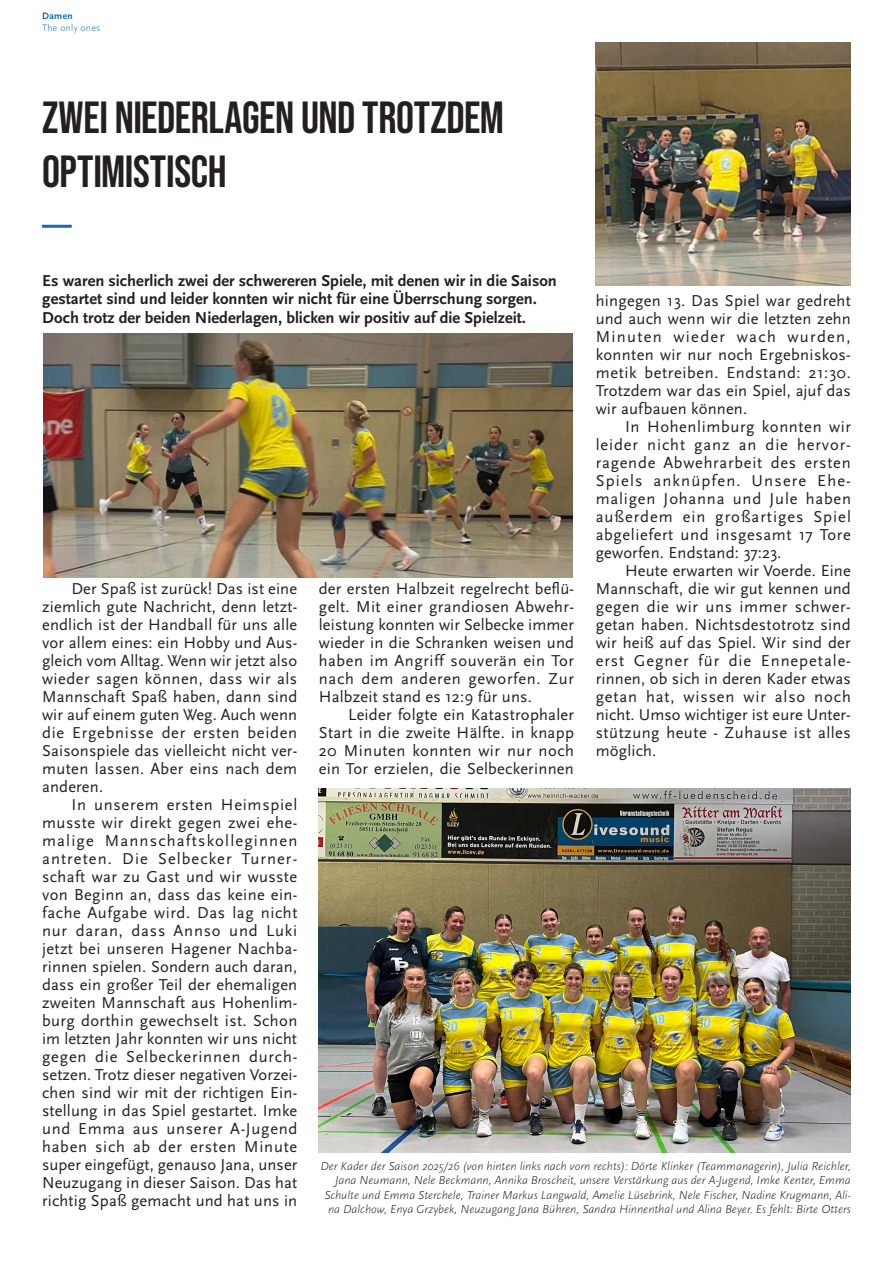
<style>
.page{position:relative;width:893px;height:1263px;background:#fff}
.page>*{position:absolute;margin:0;border:0;box-sizing:border-box;transform-origin:0 0}
.t1{font:45px/54px "Bebas Neue";letter-spacing:-.01em;color:#231f20}
.Copy{font:16.5px/18px "Scala Sans Pro";letter-spacing:.01em;color:#231f20;text-align:justify}
.t2{font:700 16.5px/18.1px "Scala Sans Pro";color:#231f20}
.t3{font:italic 300 12px/14.4px "Scala Sans";color:#231f20;text-align:right}
.t4{font:300 9.75px "Scala Sans";letter-spacing:.03em;color:#166ab3}
.t5{font:700 9.75px "Scala Sans";letter-spacing:.03em;color:#166ab3}
</style>
<div class="page">
<img style="left:319px;top:789px;width:532px;height:363px">
<img style="left:595px;top:43px;width:255px;height:243px">
<img style="left:44px;top:334px;width:528px;height:243px">
<hr style="left:42px;top:225px;width:30px;height:3px;background:#166ab3">
<p class="t5" style="left:42px;top:10px;width:32px">Damen</p>
<p class="t4" style="left:42px;top:22px;width:60px">The only ones</p>
<p class="t1" style="left:42px;top:90px;width:464px">ZWEI NIEDERLAGEN UND TROTZDEM<br>OPTIMISTISCH</p>
<p class="t2" style="left:42px;top:272px;width:516px">Es waren sicherlich zwei der schwereren Spiele, mit denen wir in die Saison gestartet sind und leider konnten wir nicht für eine Überrschung sorgen.<br>Doch trotz der beiden Niederlagen, blicken wir positiv auf die Spielzeit.</p>
<p class="Copy" style="left:596px;top:292px;width:257px">hingegen 13. Das Spiel war gedreht und auch wenn wir die letzten zehn Minuten wieder wach wurden, konnten wir nur noch Ergebniskos&shy;metik betreiben. Endstand: 21:30.<br>Trotzdem war das ein Spiel, ajuf das wir aufbauen können.</p>
<p class="Copy" style="left:596px;top:418px;width:257px;text-indent:29px">In Hohenlimburg konnten wir leider nicht ganz an die hervor&shy;ragende Abwehrarbeit des ersten Spiels anknüpfen. Unsere Ehe&shy;maligen Johanna und Jule haben außerdem ein großartiges Spiel abgeliefert und insgesamt 17 Tore geworfen. Endstand: 37:23.</p>
<p class="Copy" style="left:596px;top:562px;width:257px;text-indent:29px">Heute erwarten wir Voerde. Eine Mannschaft, die wir gut kennen und gegen die wir uns immer schwer&shy;getan haben. Nichtsdestotrotz sind wir heiß auf das Spiel. Wir sind der erst Gegner für die Ennepetale&shy;rinnen, ob sich in deren Kader etwas getan hat, wissen wir also noch nicht. Umso wichtiger ist eure Unter&shy;stützung heute - Zuhause ist alles möglich.</p>
<p class="Copy" style="left:42px;top:580px;width:257px;text-indent:29px">Der Spaß ist zurück! Das ist eine ziemlich gute Nachricht, denn letzt&shy;endlich ist der Handball für uns alle vor allem eines: ein Hobby und Aus&shy;gleich vom Alltag. Wenn wir jetzt also wieder sagen können, dass wir als Mannschaft Spaß haben, dann sind wir auf einem guten Weg. Auch wenn die Ergebnisse der ersten beiden Saisonspiele das vielleicht nicht ver&shy;muten lassen. Aber eins nach dem anderen.</p>
<p class="Copy" style="left:42px;top:796px;width:257px;text-indent:29px">In unserem ersten Heimspiel musste wir direkt gegen zwei ehe&shy;malige Mannschaftskolleginnen antreten. Die Selbecker Turner&shy;schaft war zu Gast und wir wusste von Beginn an, dass das keine ein&shy;fache Aufgabe wird. Das lag nicht nur daran, dass Annso und Luki jetzt bei unseren Hagener Nachba&shy;rinnen spielen. Sondern auch daran, dass ein großer Teil der ehemaligen zweiten Mannschaft aus Hohenlim&shy;burg dorthin gewechselt ist. Schon im letzten Jahr konnten wir uns nicht gegen die Selbeckerinnen durch&shy;setzen. Trotz dieser negativen Vorzei&shy;chen sind wir mit der richtigen Ein&shy;stellung in das Spiel gestartet. Imke und Emma aus unserer A-Jugend haben sich ab der ersten Minute super eingefügt, genauso Jana, unser Neuzugang in dieser Saison. Das hat richtig Spaß gemacht und hat uns in</p>
<p class="Copy" style="left:319px;top:580px;width:257px">der ersten Halbzeit regelrecht beflü&shy;gelt. Mit einer grandiosen Abwehr&shy;leistung konnten wir Selbecke immer wieder in die Schranken weisen und haben im Angriff souverän ein Tor nach dem anderen geworfen. Zur Halbzeit stand es 12:9 für uns.</p>
<p class="Copy" style="left:319px;top:706px;width:257px;text-indent:29px">Leider folgte ein Katastrophaler Start in die zweite Hälfte. in knapp 20 Minuten konnten wir nur noch ein Tor erzielen, die Selbeckerinnen</p>
<p class="t3" style="left:320px;top:1159px;width:532px">Der Kader der Saison 2025/26 (von hinten links nach vorn rechts): Dörte Klinker (Teammanagerin), Julia Reichler, Jana Neumann, Nele Beckmann, Annika Broscheit, unsere Verstärkung aus der A-Jugend, Imke Kenter, Emma Schulte und Emma Sterchele, Trainer Markus Langwald, Amelie Lüsebrink, Nele Fischer, Nadine Krugmann, Ali&shy;na Dalchow, Enya Grzybek, Neuzugang Jana Bühren, Sandra Hinnenthal und Alina Beyer. Es fehlt: Birte Otters</p>
</div>
